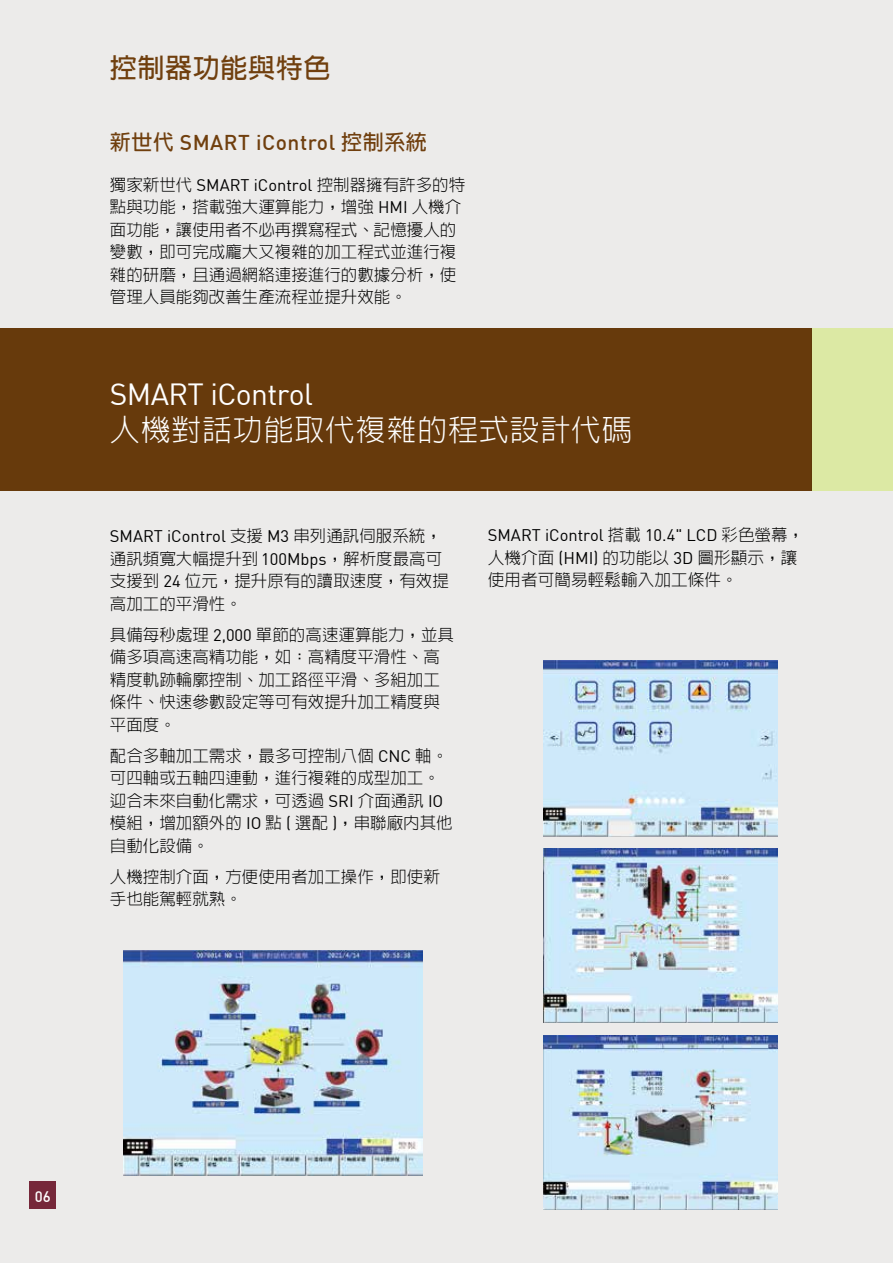
<style>
.page{position:relative;width:893px;height:1263px;background:#ecebea}
.page>*{position:absolute;margin:0;border:0;box-sizing:border-box;transform-origin:0 0}
.t1{font:300 30px "AR Hei B5";letter-spacing:.025em;color:#fff}
.t2{font:30px "DIN";letter-spacing:-.02em;color:#fff}
.t3{font:700 27px "AR Hei B5";letter-spacing:.025em;color:#703f0e}
.t4{font:500 21px "DIN";letter-spacing:.025em;color:#703f0e}
.t5{font:300 16.65px/22.8px "AR Hei B5";color:#000}
.t6{font:300 16.5px/22.5px "AR Hei B5";color:#000}
.t7{font:16.5px "DIN";color:#000}
.t8{font:500 15px "DIN";color:#fff}
.s1{font-family:"AR Hei B5";font-weight:700}
.s2{font-family:"DIN";font-weight:400}
.s3{font-family:"AR Hei B5";font-weight:300}
.s4{font-family:"AR Hei B5";font-weight:300;font-size:16.65px}
</style>
<div class="page">
<div style="left:812px;top:329px;width:81px;height:162px;background:#dce9a4"></div>
<div style="left:0;top:329px;width:812px;height:162px;background:#673a0c"></div>
<img style="left:124px;top:951px;width:298px;height:224px">
<img style="left:544px;top:660px;width:233px;height:176px">
<img style="left:544px;top:848px;width:233px;height:174px">
<img style="left:544px;top:1035px;width:233px;height:174px">
<div style="left:30px;top:1182px;width:26px;height:27px;background:#76283a"></div>
<h2 class="t3" style="left:110px;top:54px;width:222px">控制器功能與特色</h2>
<p class="t4" style="left:110px;top:129px;width:318px"><span class="s1">新世代</span> SMART iControl <span class="s1">控制系統</span></p>
<p class="t6" style="left:110px;top:173px;width:357px">獨家新世代 <span class="s2">SMART iControl</span> 控制器擁有許多的特點與功能，搭載強大運算能力，增強 <span class="s2">HMI</span> 人機介面功能，讓使用者不必再撰寫程式、記憶擾人的變數，即可完成龐大又複雜的加工程式並進行複雜的研磨，且通過網絡連接進行的數據分析，使管理人員能夠改善生產流程並提升效能。</p>
<h1 class="t2" style="left:110px;top:375px;width:205px">SMART iControl</h1>
<h1 class="t1" style="left:110px;top:415px;width:523px">人機對話功能取代複雜的程式設計代碼</h1>
<p class="t7" style="left:110px;top:526px;width:333px">SMART iControl <span class="s3">支援</span> M3 <span class="s3">串列通訊伺服系統，</span></p>
<p class="t6" style="left:110px;top:547px;width:340px">通訊頻寬大幅提升到 <span class="s2">100Mbps</span>，解析度最高可支援到 <span class="s2">24</span> 位元，提升原有的讀取速度，有效提高加工的平滑性。</p>
<p class="t6" style="left:110px;top:623px;width:346px">具備每秒處理 <span class="s2">2,000</span> 單節的高速運算能力，並具備多項高速高精功能，如：高精度平滑性、高精度軌跡輪廓控制、加工路徑平滑、多組加工條件、快速參數設定等可有效提升加工精度與平面度。</p>
<p class="t6" style="left:110px;top:744px;width:344px">配合多軸加工需求，最多可控制八個 <span class="s2">CNC</span> 軸。可四軸或五軸四連動，進行複雜的成型加工。迎合未來自動化需求，可透過 <span class="s2">SRI</span> 介面通訊 <span class="s2">IO</span>模組，增加額外的 <span class="s2">IO</span> 點 <span class="s2">(</span> 選配 <span class="s2">)</span>，串聯廠內其他自動化設備。</p>
<p class="t6" style="left:110px;top:865px;width:331px">人機控制介面，方便使用者加工操作，即使新手也能駕輕就熟。</p>
<p class="t7" style="left:488px;top:525px;width:318px">SMART iControl <span class="s3">搭載</span> 10.4" LCD <span class="s3">彩色螢幕</span><span class="s4">，</span></p>
<p class="t5" style="left:488px;top:546px;width:311px">人機介面 <span class="s2">(HMI)</span> 的功能以 <span class="s2">3D</span> 圖形顯示，讓使用者可簡易輕鬆輸入加工條件。</p>
<p class="t8" style="left:35px;top:1186px;width:17px">06</p>
</div>
